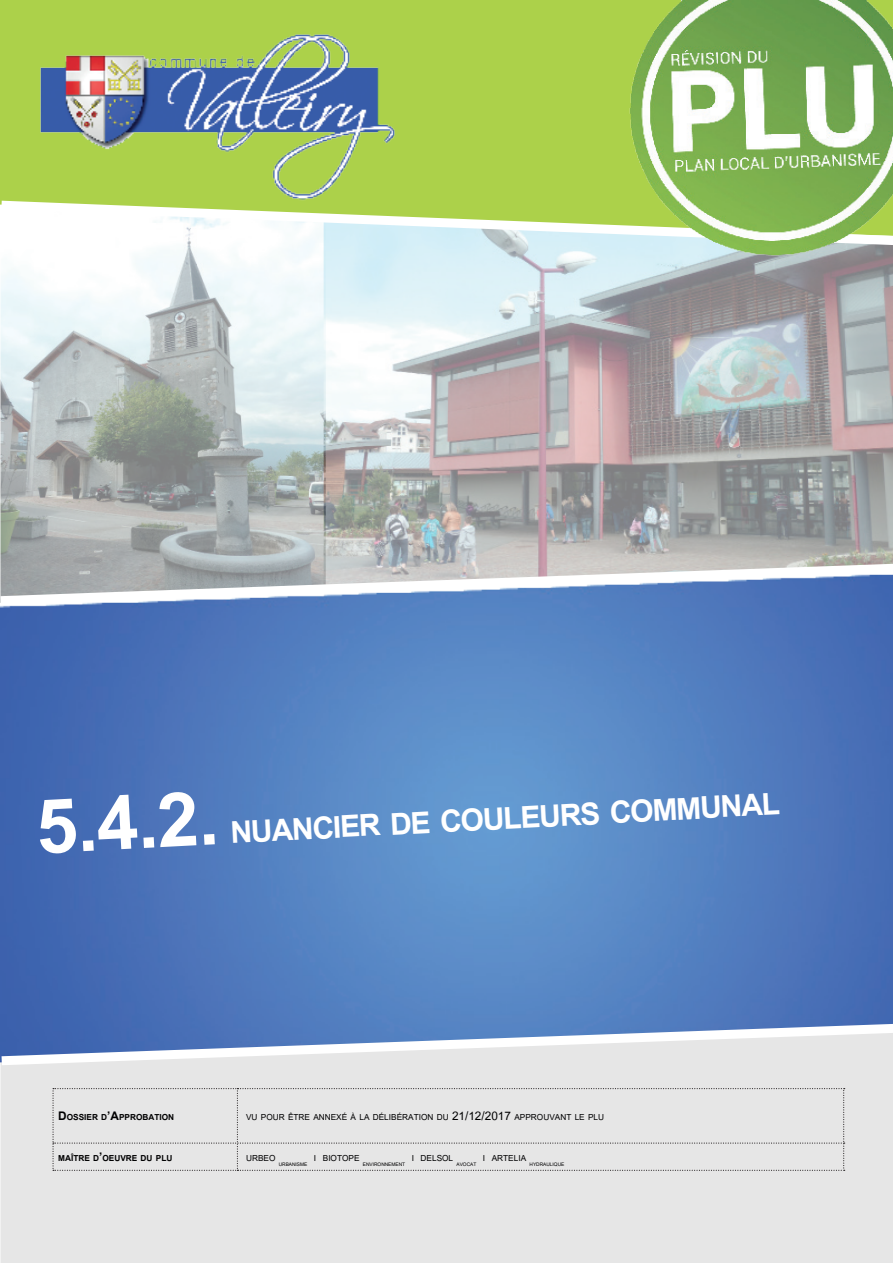
<style>
.page{position:relative;width:893px;height:1263px;background:#fff}
.page>*{position:absolute;margin:0;border:0;box-sizing:border-box;transform-origin:0 0}
.t1{font:700 105px "Utsaah";color:#fff}
.t2{font:700 42px "Utsaah";color:#fff}
.t3{font:11.55px "Utsaah";color:#000001}
.t4{font:700 11.55px "Utsaah";color:#000001}
.t5{font:6.75px "Utsaah";color:#000001}
.s1{font-size:16.5px}
</style>
<div class="page">
<img style="left:0;top:250px;width:324px;height:309px">
<img style="left:324px;top:250px;width:569px;height:309px">
<div style="left:0;top:1070px;width:893px;height:193px;background:#e6e6e6"></div>
<img style="left:0;top:610px;width:893px;height:409px">
<div style="left:426px;top:0;width:200px;height:196px;background:#acd14a"></div>
<div style="left:52px;top:1088px;width:793px;height:83px;background:#e6e6e6"></div>
<img style="left:0;top:0;width:426px;height:196px">
<svg style="left:0;top:559px;width:893px;height:51px"></svg>
<svg style="left:0;top:1019px;width:893px;height:51px"></svg>
<svg style="left:0;top:196px;width:626px;height:54px"></svg>
<img style="left:626px;top:0;width:267px;height:268px">
<h1 class="t1" style="left:33px;top:776px;width:184px;rotate:-3deg">5.4.2.</h1>
<h2 class="t2" style="left:229px;top:812px;width:552px;rotate:-3deg">nuancier de couleurs communal</h2>
<p class="t4" style="left:58px;top:1111px;width:117px"><span class="s1">D</span>ossier d<span class="s1">’A</span>pprobation</p>
<p class="t3" style="left:246px;top:1111px;width:360px">vu pour être annexé à la délibération du <span class="s1">21/12/2017</span> approuvant le plu</p>
<p class="t4" style="left:58px;top:1152px;width:116px">maître d<span class="s1">’</span>oeuvre du plu</p>
<p class="t3" style="left:246px;top:1152px;width:31px">urbeo</p>
<p class="t3" style="left:314px;top:1152px;width:47px">i biotope</p>
<p class="t3" style="left:412px;top:1152px;width:43px">i delsol</p>
<p class="t3" style="left:483px;top:1152px;width:45px">i artelia</p>
<p class="t5" style="left:279px;top:1161px;width:30px">urbanisme</p>
<p class="t5" style="left:363px;top:1161px;width:44px">environnement</p>
<p class="t5" style="left:457px;top:1161px;width:21px">avocat</p>
<p class="t5" style="left:529px;top:1161px;width:36px">hydraulique</p>
</div>
